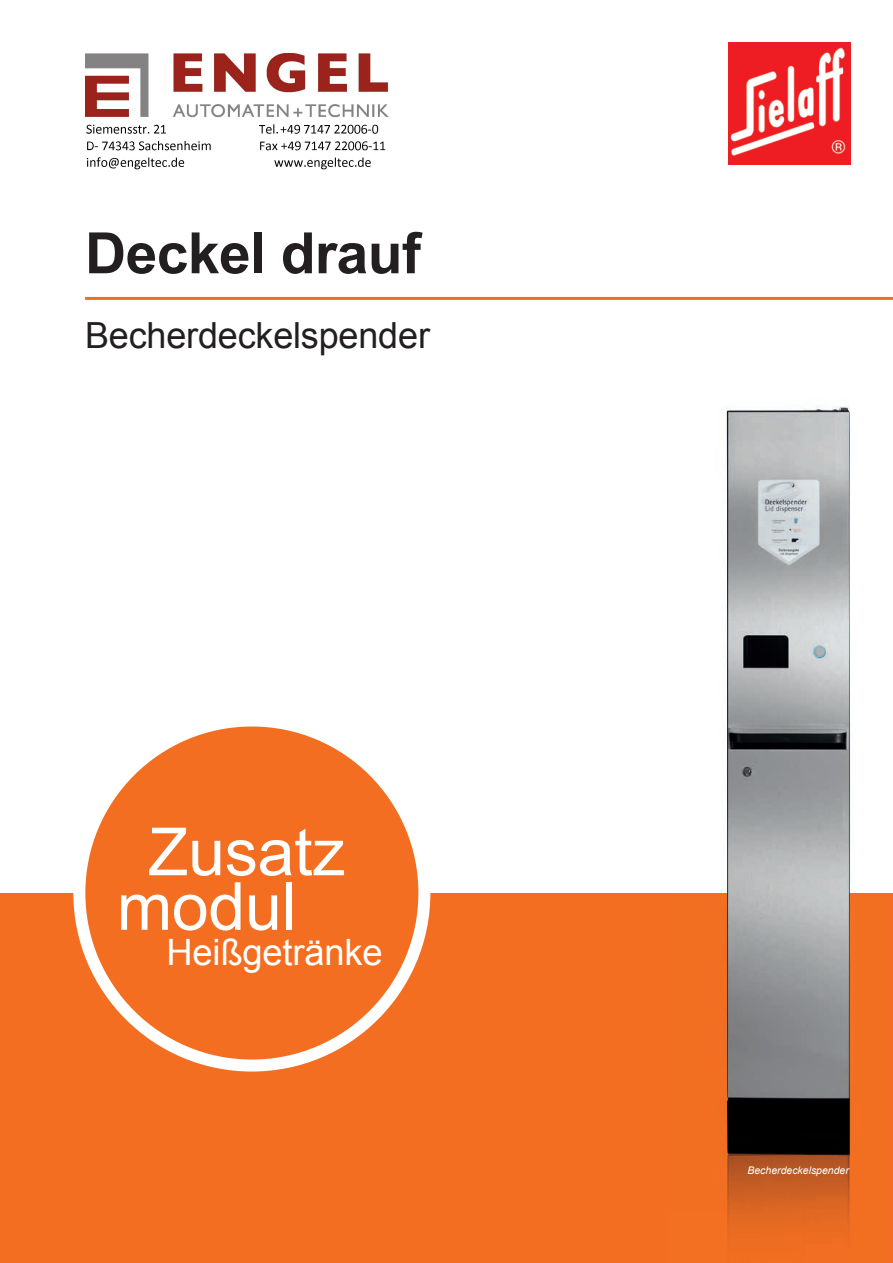
<style>
.page{position:relative;width:893px;height:1263px;background:#fff}
.page>*{position:absolute;margin:0;border:0;box-sizing:border-box;transform-origin:0 0}
.t1{font:66.3px/54.6px "Arial";letter-spacing:-.005em;color:#fff}
.t2{font:700 57px "Arial";letter-spacing:-.01em;color:#231f20}
.t3{font:36.3px "Arial";letter-spacing:-.005em;color:#fff}
.t4{font:36px "Arial";letter-spacing:-.005em;color:#231f20}
.t5{font:italic 10.5px "Arial";color:#fff}
</style>
<div class="page">
<div style="left:0;top:893px;width:893px;height:370px;background:#f36e21"></div>
<img style="left:729px;top:43px;width:121px;height:121px">
<hr style="left:85px;top:297px;width:808px;height:3px;background:#f36e21">
<img style="left:726px;top:406px;width:125px;height:832px">
<img style="left:727px;top:408px;width:123px;height:746px">
<div style="left:79px;top:720px;width:345px;height:345px;background:#f36e21;border-radius:50%"></div>
<div style="left:73px;top:714px;width:357px;height:357px;border:12px solid #fff;border-radius:50%"></div>
<img style="left:86px;top:54px;width:302px;height:116px">
<h2 class="t2" style="left:85px;top:215px;width:337px">Deckel drauf</h2>
<p class="t4" style="left:85px;top:311px;width:346px">Becherdeckelspender</p>
<h1 class="t1" style="left:117px;top:825px;width:230px;text-indent:31px">Zusatz modul</h1>
<p class="t3" style="left:166px;top:929px;width:218px">Heißgetränke</p>
<p class="t5" style="left:747px;top:1163px;width:103px">Becherdeckelspender</p>
</div>
